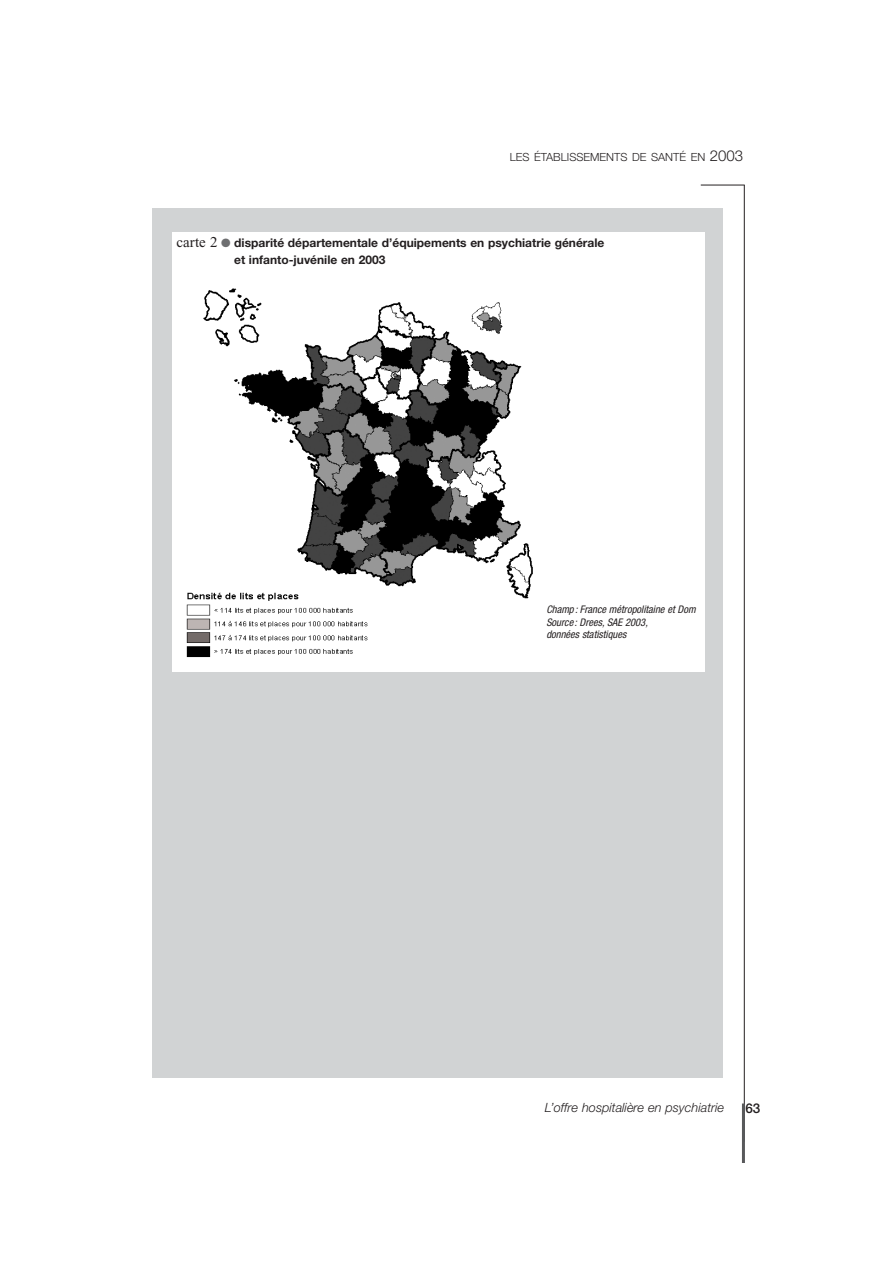
<style>
.page{position:relative;width:893px;height:1263px;background:#fff}
.page>*{position:absolute;margin:0;border:0;box-sizing:border-box;transform-origin:0 0}
.t1{font:500 13.5px "Helvetica Neue";color:#231f20}
.t2{font:italic 300 12.75px "Helvetica Neue";color:#231f20}
.t3{font:700 12px/17.2px "Helvetica Neue";color:#231f20}
.t4{font:300 11.25px "Helvetica Neue";color:#231f20}
.t5{font:italic condensed 10.5px/12.6px "Helvetica Neue";color:#231f20}
.s1{font-size:15px}
.s2{font-family:"Times New Roman";font-weight:400;font-size:15px}
.s3{color:#6d6e70}
</style>
<div class="page">
<div style="left:153px;top:208px;width:570px;height:870px;background:#d1d3d4"></div>
<hr style="left:744px;top:185px;width:1px;height:957px;background:#231f20">
<hr style="left:742px;top:1104px;width:3px;height:59px;background:#58595b">
<hr style="left:700px;top:185px;width:44px;height:1px;background:#231f20">
<div style="left:172px;top:232px;width:532px;height:439px;background:#fff"></div>
<img style="left:203px;top:288px;width:330px;height:311px">
<img style="left:186px;top:590px;width:208px;height:68px">
<p class="t4" style="left:509px;top:153px;width:235px">LES ÉTABLISSEMENTS DE SANTÉ EN <span class="s1">2003</span></p>
<p class="t3" style="left:234px;top:235px;width:372px;text-indent:-58px"><span class="s2">carte 2</span> <span class="s3">●</span> disparité départementale d’équipements en psychiatrie générale et infanto-juvénile en 2003</p>
<p class="t5" style="left:546px;top:604px;width:151px">Champ : France métropolitaine et Dom<br>Source : Drees, SAE 2003,<br>données statistiques</p>
<p class="t2" style="left:545px;top:1103px;width:181px">L’offre hospitalière en psychiatrie</p>
<p class="t1" style="left:745px;top:1103px;width:17px">63</p>
</div>
